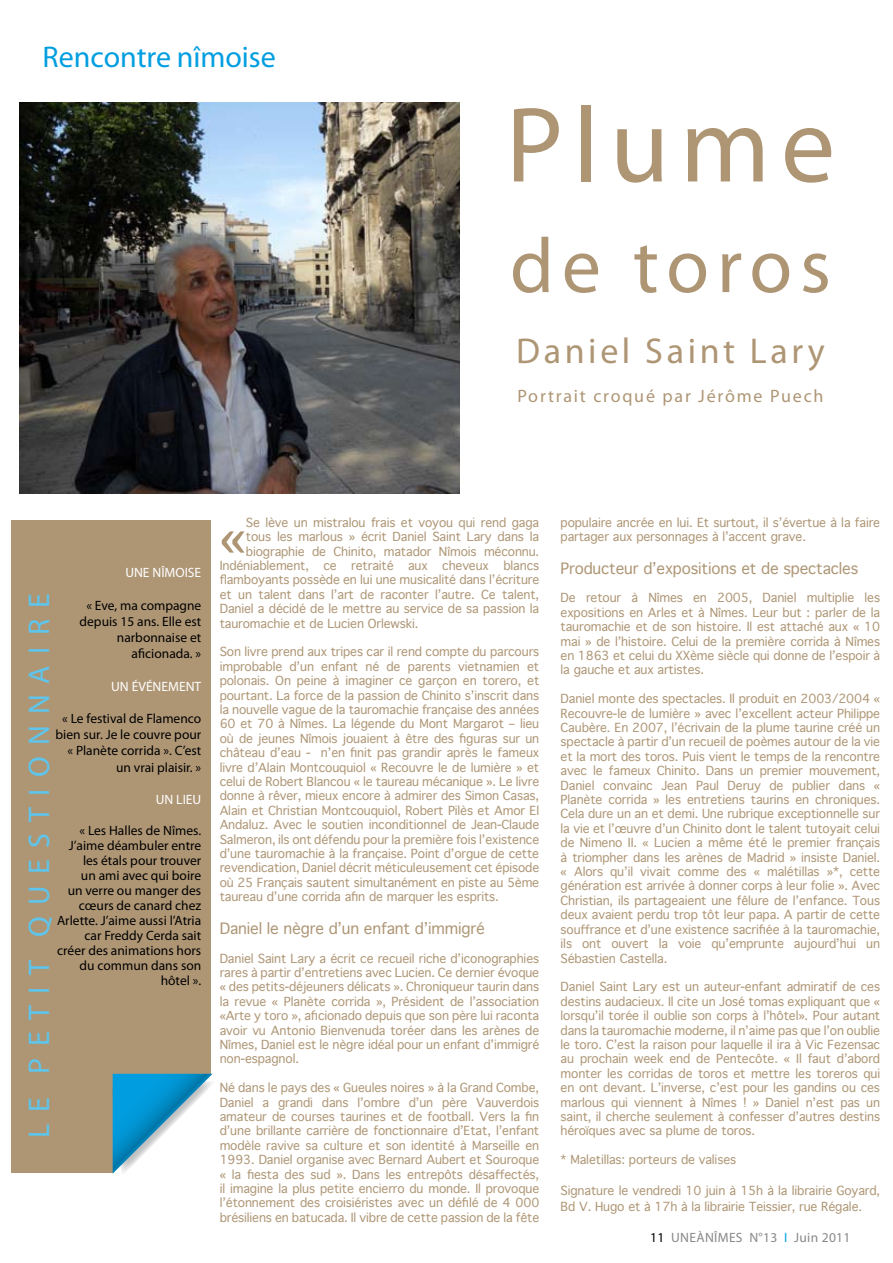
<style>
.page{position:relative;width:893px;height:1263px;background:#fff}
.page>*{position:absolute;margin:0;border:0;box-sizing:border-box;transform-origin:0 0}
.t1{font:108px "Myriad Pro";letter-spacing:.1em;color:#ae9675}
.t2{font:78px "Myriad Pro";letter-spacing:.1em;color:#ae9675}
.t3{font:49.95px "Geneva";color:#ae9675}
.t4{font:36px "Myriad Pro";letter-spacing:.1em;color:#ae9675}
.t5{font:30px "Myriad Pro";letter-spacing:.375em;color:#5ec5ed}
.t6{font:30px "Myriad Pro";color:#009ee0}
.t7{font:18px "Myriad Pro";letter-spacing:.1em;color:#ae9675}
.t8{font:15px "Geneva";letter-spacing:-.01em;color:#ae9675}
.t9{font:13.5px/15px "Myriad Pro";color:#000;text-align:right}
.t10{font:13.5px "Myriad Pro";color:#fff}
.t11{font:13.5px "Myriad Pro";letter-spacing:.025em;color:#87888a}
.t12{font:12px/14.4px "Geneva";letter-spacing:-.01em;color:#ae9675;text-align:justify}
.s1{color:#000}
.s2{color:#009ee0}
</style>
<div class="page">
<div style="left:11px;top:520px;width:199px;height:554px;background:#ae9675"></div>
<div style="left:11px;top:1074px;width:101px;height:99px;background:#ae9675"></div>
<img style="left:19px;top:102px;width:440px;height:391px">
<svg style="left:112px;top:1074px;width:101px;height:100px"></svg>
<h3 class="t6" style="left:43px;top:38px;width:235px">Rencontre nîmoise</h3>
<h1 class="t1" style="left:506px;top:79px;width:331px">Plume</h1>
<h2 class="t2" style="left:510px;top:218px;width:322px">de toros</h2>
<h3 class="t4" style="left:516px;top:329px;width:310px">Daniel Saint Lary</h3>
<h3 class="t7" style="left:517px;top:385px;width:308px">Portrait croqué par Jérôme Puech</h3>
<p class="t10" style="left:125px;top:564px;width:77px">UNE NÎMOISE</p>
<p class="t9" style="left:80px;top:597px;width:123px;line-height:16.2px">« Eve, ma compagne depuis 15 ans. Elle est narbonnaise et aficionada. »</p>
<p class="t10" style="left:111px;top:678px;width:92px">UN ÉVÉNEMENT</p>
<p class="t9" style="left:56px;top:710px;width:147px;line-height:16.2px">« Le festival de Flamenco bien sur. Je le couvre pour « Planète corrida ». C’est un vrai plaisir. »</p>
<p class="t10" style="left:156px;top:791px;width:47px">UN LIEU</p>
<p class="t9" style="left:57px;top:823px;width:146px">« Les Halles de Nîmes.<br>J’aime déambuler entre les étals pour trouver<br>un ami avec qui boire<br>un verre ou manger des cœurs de canard chez<br>Arlette. J’aime aussi l’Atria car Freddy Cerda sait créer des animations hors du commun dans son hôtel ».</p>
<h3 class="t5" style="left:21px;top:1137px;width:546px;rotate:-90deg">LE PETIT QUESTIONNAIRE</h3>
<p class="t12" style="left:246px;top:515px;width:295px">Se lève un mistralou frais et voyou qui rend gaga</p>
<p class="t12" style="left:246px;top:529px;width:295px">tous les marlous » écrit Daniel Saint Lary dans la</p>
<p class="t12" style="left:246px;top:544px;width:295px">biographie de Chinito, matador Nîmois méconnu.</p>
<p class="t12" style="left:220px;top:558px;width:321px">Indéniablement, ce retraité aux cheveux blancs</p>
<p class="t12" style="left:220px;top:573px;width:321px">flamboyants possède en lui une musicalité dans l’écriture</p>
<p class="t12" style="left:220px;top:587px;width:321px">et un talent dans l’art de raconter l’autre. Ce talent,</p>
<p class="t12" style="left:220px;top:601px;width:321px">Daniel a décidé de le mettre au service de sa passion la</p>
<p class="t12" style="left:220px;top:616px;width:200px">tauromachie et de Lucien Orlewski.</p>
<p class="t12" style="left:220px;top:645px;width:321px">Son livre prend aux tripes car il rend compte du parcours improbable d’un enfant né de parents vietnamien et polonais. On peine à imaginer ce garçon en torero, et pourtant. La force de la passion de Chinito s’inscrit dans la nouvelle vague de la tauromachie française des années 60 et 70 à Nîmes. La légende du Mont Margarot – lieu où de jeunes Nîmois jouaient à être des figuras sur un château d’eau - n’en finit pas grandir après le fameux livre d’Alain Montcouquiol « Recouvre le de lumière » et celui de Robert Blancou « le taureau mécanique ». Le livre donne à rêver, mieux encore à admirer des Simon Casas, Alain et Christian Montcouquiol, Robert Pilès et Amor El Andaluz. Avec le soutien inconditionnel de Jean-Claude Salmeron, ils ont défendu pour la première fois l’existence d’une tauromachie à la française. Point d’orgue de cette revendication, Daniel décrit méticuleusement cet épisode où 25 Français sautent simultanément en piste au 5ème taureau d’une corrida afin de marquer les esprits.</p>
<p class="t8" style="left:220px;top:915px;width:266px">Daniel le nègre d’un enfant d’immigré</p>
<p class="t12" style="left:220px;top:951px;width:321px">Daniel Saint Lary a écrit ce recueil riche d’iconographies rares à partir d’entretiens avec Lucien. Ce dernier évoque « des petits-déjeuners délicats ». Chroniqueur taurin dans la revue « Planète corrida », Président de l’association «Arte y toro », aficionado depuis que son père lui raconta avoir vu Antonio Bienvenuda toréer dans les arènes de Nîmes, Daniel est le nègre idéal pour un enfant d’immigré non-espagnol.</p>
<p class="t12" style="left:220px;top:1080px;width:321px">Né dans le pays des « Gueules noires » à la Grand Combe, Daniel a grandi dans l’ombre d’un père Vauverdois amateur de courses taurines et de football. Vers la fin d’une brillante carrière de fonctionnaire d’Etat, l’enfant modèle ravive sa culture et son identité à Marseille en 1993. Daniel organise avec Bernard Aubert et Souroque « la fiesta des sud ». Dans les entrepôts désaffectés, il imagine la plus petite encierro du monde. Il provoque l’étonnement des croisiéristes avec un défilé de 4 000 brésiliens en batucada. Il vibre de cette passion de la fête</p>
<h3 class="t3" style="left:220px;top:494px;width:28px">«</h3>
<p class="t12" style="left:561px;top:515px;width:321px">populaire ancrée en lui. Et surtout, il s’évertue à la faire partager aux personnages à l’accent grave.</p>
<p class="t8" style="left:561px;top:555px;width:299px">Producteur d’expositions et de spectacles</p>
<p class="t12" style="left:561px;top:591px;width:321px">De retour à Nîmes en 2005, Daniel multiplie les expositions en Arles et à Nîmes. Leur but : parler de la tauromachie et de son histoire. Il est attaché aux « 10 mai » de l’histoire. Celui de la première corrida à Nîmes en 1863 et celui du XXème siècle qui donne de l’espoir à la gauche et aux artistes.</p>
<p class="t12" style="left:561px;top:691px;width:321px">Daniel monte des spectacles. Il produit en 2003/2004 « Recouvre-le de lumière » avec l’excellent acteur Philippe Caubère. En 2007, l’écrivain de la plume taurine créé un spectacle à partir d’un recueil de poèmes autour de la vie et la mort des toros. Puis vient le temps de la rencontre avec le fameux Chinito. Dans un premier mouvement, Daniel convainc Jean Paul Deruy de publier dans « Planète corrida » les entretiens taurins en chroniques.<br>Cela dure un an et demi. Une rubrique exceptionnelle sur la vie et l’œuvre d’un Chinito dont le talent tutoyait celui de Nimeno II. « Lucien a même été le premier français à triompher dans les arènes de Madrid » insiste Daniel. « Alors qu’il vivait comme des « malétillas »*, cette génération est arrivée à donner corps à leur folie ». Avec Christian, ils partageaient une fêlure de l’enfance. Tous deux avaient perdu trop tôt leur papa. A partir de cette souffrance et d’une existence sacrifiée à la tauromachie, ils ont ouvert la voie qu’emprunte aujourd’hui un Sébastien Castella.</p>
<p class="t12" style="left:561px;top:979px;width:321px">Daniel Saint Lary est un auteur-enfant admiratif de ces destins audacieux. Il cite un José tomas expliquant que « lorsqu’il torée il oublie son corps à l’hôtel». Pour autant dans la tauromachie moderne, il n’aime pas que l’on oublie le toro. C’est la raison pour laquelle il ira à Vic Fezensac au prochain week end de Pentecôte. « Il faut d’abord monter les corridas de toros et mettre les toreros qui en ont devant. L’inverse, c’est pour les gandins ou ces marlous qui viennent à Nîmes ! » Daniel n’est pas un saint, il cherche seulement à confesser d’autres destins héroïques avec sa plume de toros.</p>
<p class="t12" style="left:561px;top:1152px;width:177px">* Maletillas: porteurs de valises</p>
<p class="t12" style="left:561px;top:1182px;width:321px;line-height:16.2px">Signature le vendredi 10 juin à 15h à la librairie Goyard,<br>Bd V. Hugo et à 17h à la librairie Teissier, rue Régale.</p>
<p class="t11" style="left:650px;top:1229px;width:202px"><span class="s1">11</span> UNEÀNÎMES N°13 <span class="s2">I</span> Juin 2011</p>
</div>
